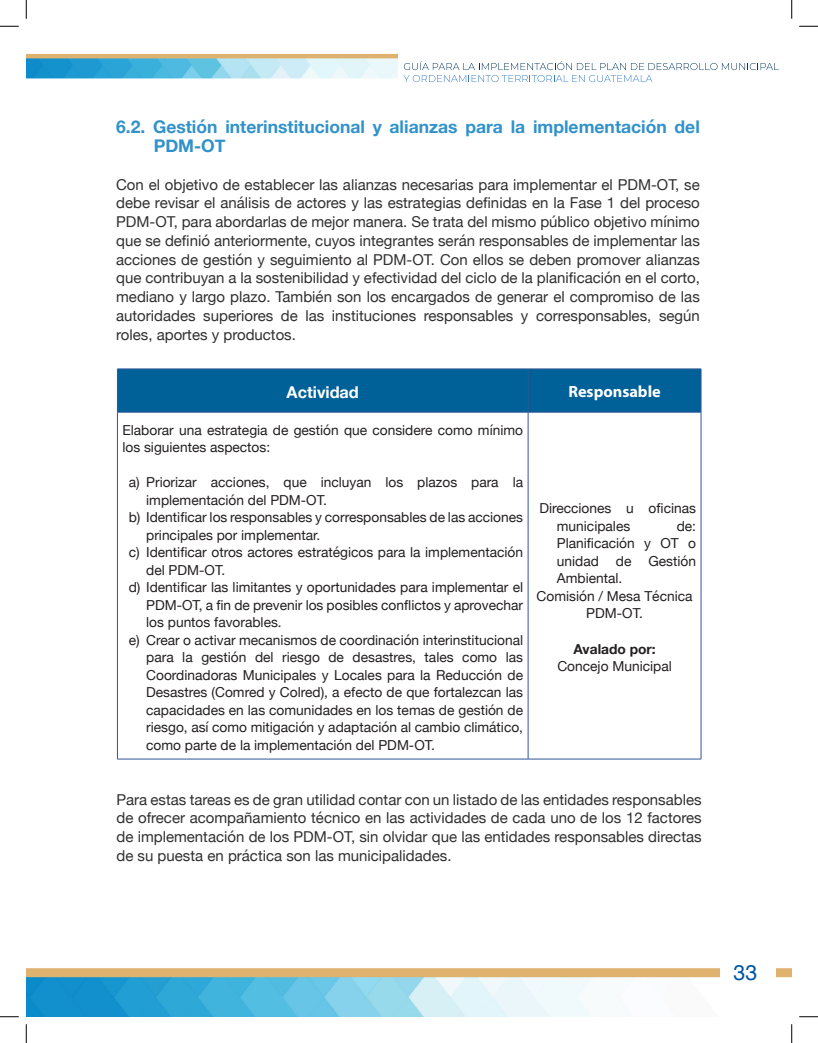
<style>
.page{position:relative;width:818px;height:1043px;background:#fff}
.page>*{position:absolute;margin:0;border:0;box-sizing:border-box;transform-origin:0 0}
.t1{font:21.25px "Helvetica";color:#0155a5}
.t2{font:700 17.5px/18.8px "Helvetica Neue";color:#3192ca}
.t3{font:700 16.25px "Myriad Pro";color:#fff}
.t4{font:700 16.25px "Helvetica Neue";color:#fff}
.t5{font:15px/18.8px "Helvetica Neue";color:#312f30;text-align:justify}
.t6{font:13.75px/17.5px "Helvetica Neue";color:#231f20}
.t7{font:700 13.75px "Helvetica Neue";color:#231f20}
</style>
<div class="page">
<img style="left:26px;top:53px;width:765px;height:963px">
<svg style="left:403px;top:61px;width:375px;height:21px"></svg>
<div style="left:720px;top:927px;width:55px;height:89px;background:#fff"></div>
<div style="left:118px;top:370px;width:582px;height:42px;background:#006198"></div>
<hr style="left:117px;top:412px;width:1px;height:347px;background:#2f5496">
<hr style="left:528px;top:412px;width:1px;height:347px;background:#2f5496">
<hr style="left:700px;top:412px;width:1px;height:347px;background:#2f5496">
<hr style="left:117px;top:758px;width:411px;height:1px;background:#2f5496">
<hr style="left:528px;top:758px;width:173px;height:1px;background:#2f5496">
<hr style="left:117px;top:369px;width:411px;height:1px;background:#2f5496">
<hr style="left:117px;top:369px;width:1px;height:43px;background:#2f5496">
<hr style="left:117px;top:412px;width:411px;height:1px;background:#2f5496">
<hr style="left:528px;top:369px;width:173px;height:1px;background:#2f5496">
<hr style="left:528px;top:369px;width:1px;height:43px;background:#2f5496">
<hr style="left:700px;top:369px;width:1px;height:43px;background:#2f5496">
<hr style="left:528px;top:412px;width:173px;height:1px;background:#2f5496">
<svg style="left:0;top:25px;width:19px;height:2px"></svg>
<svg style="left:799px;top:25px;width:19px;height:2px"></svg>
<svg style="left:0;top:1016px;width:19px;height:1px"></svg>
<svg style="left:799px;top:1016px;width:19px;height:1px"></svg>
<svg style="left:25px;top:0;width:2px;height:19px"></svg>
<svg style="left:25px;top:1024px;width:2px;height:18px"></svg>
<svg style="left:791px;top:0;width:1px;height:19px"></svg>
<svg style="left:791px;top:1024px;width:1px;height:18px"></svg>
<p class="t2" style="left:154px;top:118px;width:547px;text-indent:-38px">6.2. Gestión interinstitucional y alianzas para la implementación del<br>PDM-OT</p>
<p class="t5" style="left:116px;top:176px;width:585px">Con el objetivo de establecer las alianzas necesarias para implementar el PDM-OT, se debe revisar el análisis de actores y las estrategias definidas en la Fase 1 del proceso PDM-OT, para abordarlas de mejor manera. Se trata del mismo público objetivo mínimo que se definió anteriormente, cuyos integrantes serán responsables de implementar las acciones de gestión y seguimiento al PDM-OT. Con ellos se deben promover alianzas que contribuyan a la sostenibilidad y efectividad del ciclo de la planificación en el corto, mediano y largo plazo. También son los encargados de generar el compromiso de las autoridades superiores de las instituciones responsables y corresponsables, según roles, aportes y productos.</p>
<p class="t4" style="left:286px;top:380px;width:74px">Actividad</p>
<p class="t3" style="left:568px;top:380px;width:94px">Responsable</p>
<p class="t6" style="left:122px;top:422px;width:402px">Elaborar una estrategia de gestión que considere como mínimo los siguientes aspectos:</p>
<p class="t6" style="left:129px;top:474px;width:396px">a) Priorizar acciones, que incluyan los plazos para la</p>
<p class="t6" style="left:146px;top:492px;width:182px">implementación del PDM-OT.</p>
<p class="t6" style="left:129px;top:509px;width:396px">b) Identificar los responsables y corresponsables de las acciones</p>
<p class="t6" style="left:146px;top:527px;width:175px">principales por implementar.</p>
<p class="t6" style="left:129px;top:544px;width:396px">c) Identificar otros actores estratégicos para la implementación</p>
<p class="t6" style="left:146px;top:562px;width:80px">del PDM-OT.</p>
<p class="t6" style="left:129px;top:579px;width:396px">d) Identificar las limitantes y oportunidades para implementar el</p>
<p class="t6" style="left:146px;top:597px;width:378px">PDM-OT, a fin de prevenir los posibles conflictos y aprovechar</p>
<p class="t6" style="left:146px;top:614px;width:137px">los puntos favorables.</p>
<p class="t6" style="left:129px;top:632px;width:396px">e) Crear o activar mecanismos de coordinación interinstitucional</p>
<p class="t6" style="left:146px;top:649px;width:378px">para la gestión del riesgo de desastres, tales como las</p>
<p class="t6" style="left:146px;top:667px;width:378px">Coordinadoras Municipales y Locales para la Reducción de</p>
<p class="t6" style="left:146px;top:684px;width:378px">Desastres (Comred y Colred), a efecto de que fortalezcan las</p>
<p class="t6" style="left:146px;top:702px;width:378px">capacidades en las comunidades en los temas de gestión de</p>
<p class="t6" style="left:146px;top:719px;width:378px">riesgo, así como mitigación y adaptación al cambio climático,</p>
<p class="t6" style="left:146px;top:737px;width:290px">como parte de la implementación del PDM-OT.</p>
<p class="t6" style="left:557px;top:500px;width:141px;text-indent:-18px">Direcciones u oficinas municipales</p>
<p class="t6" style="left:676px;top:518px;width:21px">de:</p>
<p class="t6" style="left:557px;top:535px;width:141px">Planificación y OT o</p>
<p class="t6" style="left:557px;top:553px;width:141px">unidad de Gestión</p>
<p class="t6" style="left:557px;top:570px;width:67px">Ambiental.</p>
<p class="t6" style="left:536px;top:588px;width:157px">Comisión / Mesa Técnica</p>
<p class="t6" style="left:586px;top:605px;width:58px">PDM-OT.</p>
<p class="t7" style="left:573px;top:638px;width:84px">Avalado por:</p>
<p class="t6" style="left:557px;top:658px;width:116px">Concejo Municipal</p>
<p class="t5" style="left:116px;top:790px;width:586px">Para estas tareas es de gran utilidad contar con un listado de las entidades responsables de ofrecer acompañamiento técnico en las actividades de cada uno de los 12 factores de implementación de los PDM-OT, sin olvidar que las entidades responsables directas de su puesta en práctica son las municipalidades.</p>
<h1 class="t1" style="left:733px;top:956px;width:25px">33</h1>
</div>
